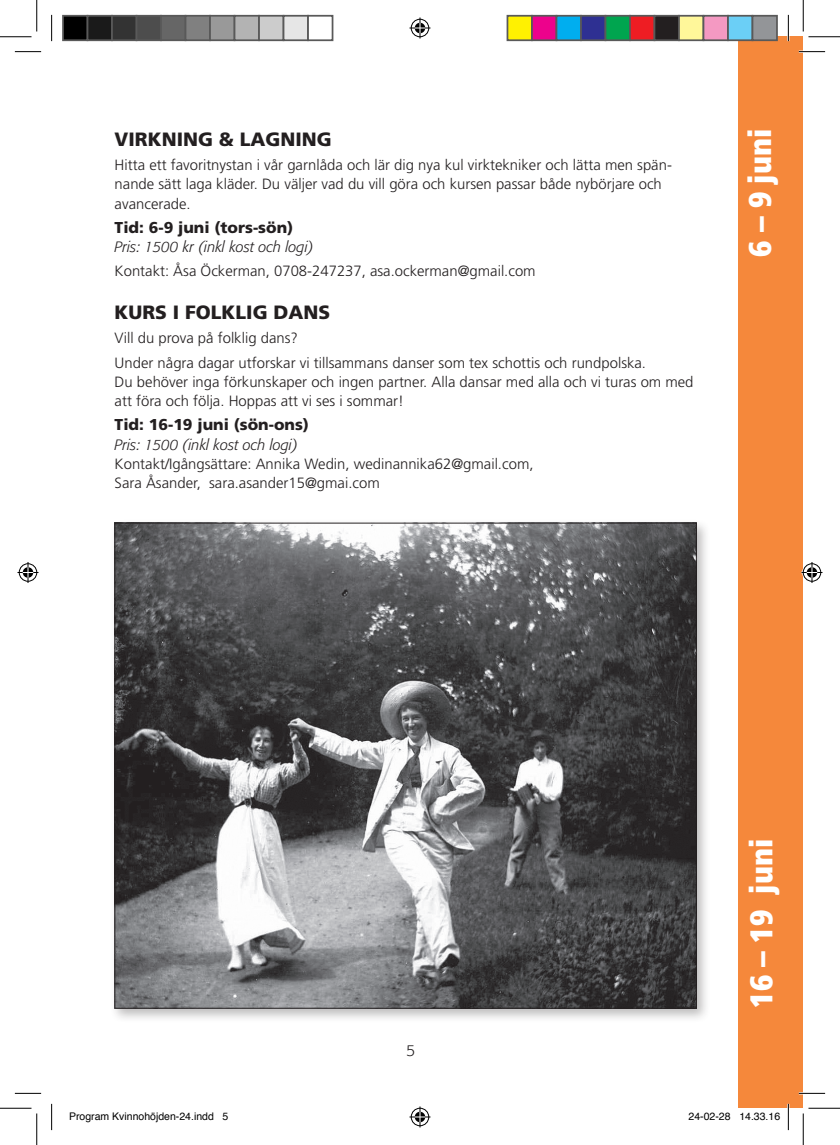
<style>
.page{position:relative;width:840px;height:1145px;background:#fff}
.page>*{position:absolute;margin:0;border:0;box-sizing:border-box;transform-origin:0 0}
.t1{font:900 condensed 31.5px "Frutiger";color:#fff}
.t2{font:900 19.25px "Frutiger";color:#231f20}
.t3{font:900 15.75px "Frutiger";color:#231f20}
.t4{font:300 15.75px "Formata";color:#231f20}
.t5{font:300 14.88px/19.2px "Frutiger";color:#231f20}
.t6{font:italic 300 14.88px "Formata";color:#231f20}
.t7{font:10.5px "Helvetica";color:#000}
</style>
<div class="page">
<div style="left:739px;top:37px;width:64px;height:1071px;background:#f5883b"></div>
<div style="left:110px;top:518px;width:601px;height:505px;background:#231f20;opacity:.3"></div>
<img style="left:117px;top:525px;width:578px;height:481px">
<hr style="left:799px;top:51px;width:26px;height:2px;background:#fff">
<hr style="left:799px;top:1092px;width:26px;height:2px;background:#fff">
<hr style="left:787px;top:15px;width:2px;height:26px;background:#fff">
<hr style="left:787px;top:1104px;width:2px;height:26px;background:#fff">
<svg style="left:15px;top:51px;width:26px;height:1px"></svg>
<svg style="left:799px;top:51px;width:26px;height:1px"></svg>
<svg style="left:15px;top:1093px;width:26px;height:1px"></svg>
<svg style="left:799px;top:1093px;width:26px;height:1px"></svg>
<svg style="left:51px;top:15px;width:1px;height:26px"></svg>
<svg style="left:51px;top:1104px;width:1px;height:26px"></svg>
<svg style="left:788px;top:15px;width:1px;height:26px"></svg>
<svg style="left:788px;top:1104px;width:1px;height:26px"></svg>
<hr style="left:0;top:36px;width:32px;height:1px;background:#000">
<hr style="left:808px;top:36px;width:32px;height:1px;background:#000">
<hr style="left:0;top:1108px;width:32px;height:1px;background:#000">
<hr style="left:808px;top:1108px;width:32px;height:1px;background:#000">
<hr style="left:36px;top:0;width:1px;height:32px;background:#000">
<hr style="left:36px;top:1113px;width:1px;height:32px;background:#000">
<hr style="left:803px;top:0;width:1px;height:32px;background:#000">
<hr style="left:803px;top:1113px;width:1px;height:32px;background:#000">
<svg style="left:409px;top:18px;width:21px;height:21px"></svg>
<svg style="left:409px;top:1106px;width:21px;height:21px"></svg>
<svg style="left:18px;top:562px;width:21px;height:21px"></svg>
<svg style="left:801px;top:562px;width:21px;height:21px"></svg>
<div style="left:63px;top:16px;width:25px;height:24px;background:#000"></div>
<div style="left:62px;top:15px;width:26px;height:26px;border:2px solid #595959"></div>
<div style="left:88px;top:16px;width:24px;height:24px;background:#1a1a1a"></div>
<div style="left:87px;top:15px;width:26px;height:26px;border:2px solid #595959"></div>
<div style="left:112px;top:16px;width:25px;height:24px;background:#333"></div>
<div style="left:111px;top:15px;width:26px;height:26px;border:2px solid #595959"></div>
<div style="left:137px;top:16px;width:24px;height:24px;background:#4d4d4d"></div>
<div style="left:136px;top:15px;width:26px;height:26px;border:2px solid #595959"></div>
<div style="left:161px;top:16px;width:25px;height:24px;background:#666"></div>
<div style="left:160px;top:15px;width:26px;height:26px;border:2px solid #595959"></div>
<div style="left:186px;top:16px;width:24px;height:24px;background:#808080"></div>
<div style="left:185px;top:15px;width:26px;height:26px;border:2px solid #595959"></div>
<div style="left:210px;top:16px;width:25px;height:24px;background:#999"></div>
<div style="left:209px;top:15px;width:26px;height:26px;border:2px solid #595959"></div>
<div style="left:235px;top:16px;width:24px;height:24px;background:#b3b3b3"></div>
<div style="left:234px;top:15px;width:26px;height:26px;border:2px solid #595959"></div>
<div style="left:259px;top:16px;width:25px;height:24px;background:#ccc"></div>
<div style="left:258px;top:15px;width:26px;height:26px;border:2px solid #595959"></div>
<div style="left:284px;top:16px;width:24px;height:24px;background:#e6e6e6"></div>
<div style="left:283px;top:15px;width:26px;height:26px;border:2px solid #595959"></div>
<div style="left:307px;top:15px;width:26px;height:26px;border:2px solid #595959"></div>
<div style="left:507px;top:16px;width:25px;height:24px;background:#fff101"></div>
<div style="left:507px;top:15px;width:26px;height:26px;border:2px solid #595959"></div>
<div style="left:532px;top:16px;width:24px;height:24px;background:#ed028c"></div>
<div style="left:531px;top:15px;width:26px;height:26px;border:2px solid #595959"></div>
<div style="left:556px;top:16px;width:25px;height:24px;background:#00aeef"></div>
<div style="left:556px;top:15px;width:26px;height:26px;border:2px solid #595959"></div>
<div style="left:581px;top:16px;width:24px;height:24px;background:#2e3092"></div>
<div style="left:580px;top:15px;width:26px;height:26px;border:2px solid #595959"></div>
<div style="left:605px;top:16px;width:25px;height:24px;background:#00a54f"></div>
<div style="left:605px;top:15px;width:26px;height:26px;border:2px solid #595959"></div>
<div style="left:630px;top:16px;width:24px;height:24px;background:#ee1d23"></div>
<div style="left:629px;top:15px;width:26px;height:26px;border:2px solid #595959"></div>
<div style="left:654px;top:16px;width:25px;height:24px;background:#231f20"></div>
<div style="left:654px;top:15px;width:26px;height:26px;border:2px solid #595959"></div>
<div style="left:679px;top:16px;width:24px;height:24px;background:#fff79a"></div>
<div style="left:678px;top:15px;width:26px;height:26px;border:2px solid #595959"></div>
<div style="left:703px;top:16px;width:25px;height:24px;background:#f499c2"></div>
<div style="left:703px;top:15px;width:26px;height:26px;border:2px solid #595959"></div>
<div style="left:728px;top:16px;width:24px;height:24px;background:#6bcff6"></div>
<div style="left:727px;top:15px;width:26px;height:26px;border:2px solid #595959"></div>
<div style="left:752px;top:16px;width:25px;height:24px;background:#939598"></div>
<div style="left:752px;top:15px;width:26px;height:26px;border:2px solid #595959"></div>
<p class="t2" style="left:115px;top:128px;width:47px">Virknin</p>
<p class="t2" style="left:198px;top:128px;width:95px">g &amp; Lagnin</p>
<p class="t2" style="left:317px;top:128px;width:16px">g</p>
<p class="t5" style="left:115px;top:155px;width:559px">Hitta ett favoritnystan i vår garnlåda och lär dig nya kul virktekniker och lätta men spän&shy;nande sätt laga kläder. Du väljer vad du vill göra och kursen passar både nybörjare och avancerade.</p>
<p class="t3" style="left:115px;top:218px;width:180px">Tid: 6-9 juni (tors-sön)</p>
<p class="t6" style="left:115px;top:238px;width:200px">Pris: 1500 kr (inkl kost och logi)</p>
<p class="t5" style="left:115px;top:262px;width:423px">Kontakt: Åsa Öckerman, 0708-247237, asa.ockerman@gmail.com</p>
<p class="t2" style="left:115px;top:301px;width:108px">Kurs i folkli</p>
<p class="t2" style="left:253px;top:301px;width:79px">g dans</p>
<p class="t5" style="left:115px;top:326px;width:533px;line-height:24.2px">Vill du prova på folklig dans?<br>Under några dagar utforskar vi tillsammans danser som tex schottis och rundpolska.</p>
<p class="t5" style="left:115px;top:372px;width:580px">Du behöver inga förkunskaper och ingen partner. Alla dansar med alla och vi turas om med att föra och följa. Hoppas att vi ses i sommar!</p>
<p class="t3" style="left:115px;top:415px;width:196px">Tid: 16-19 juni (sön-ons)</p>
<p class="t6" style="left:115px;top:436px;width:185px">Pris: 1500 (inkl kost och logi)</p>
<p class="t5" style="left:115px;top:454px;width:420px">Kontakt/Igångsättare: Annika Wedin, wedinannika62@gmail.com,<br>Sara Åsander, sara.asander15@gmai.com</p>
<h1 class="t1" style="left:741px;top:257px;width:129px;rotate:-90deg">6 – 9 juni</h1>
<p class="t4" style="left:406px;top:1041px;width:11px">5</p>
<h1 class="t1" style="left:742px;top:1008px;width:170px;rotate:-90deg">16 – 19 juni</h1>
<p class="t7" style="left:69px;top:1108px;width:161px">Program Kvinnohöjden-24.indd 5</p>
<p class="t7" style="left:689px;top:1108px;width:93px">24-02-28 14.33.16</p>
</div>
